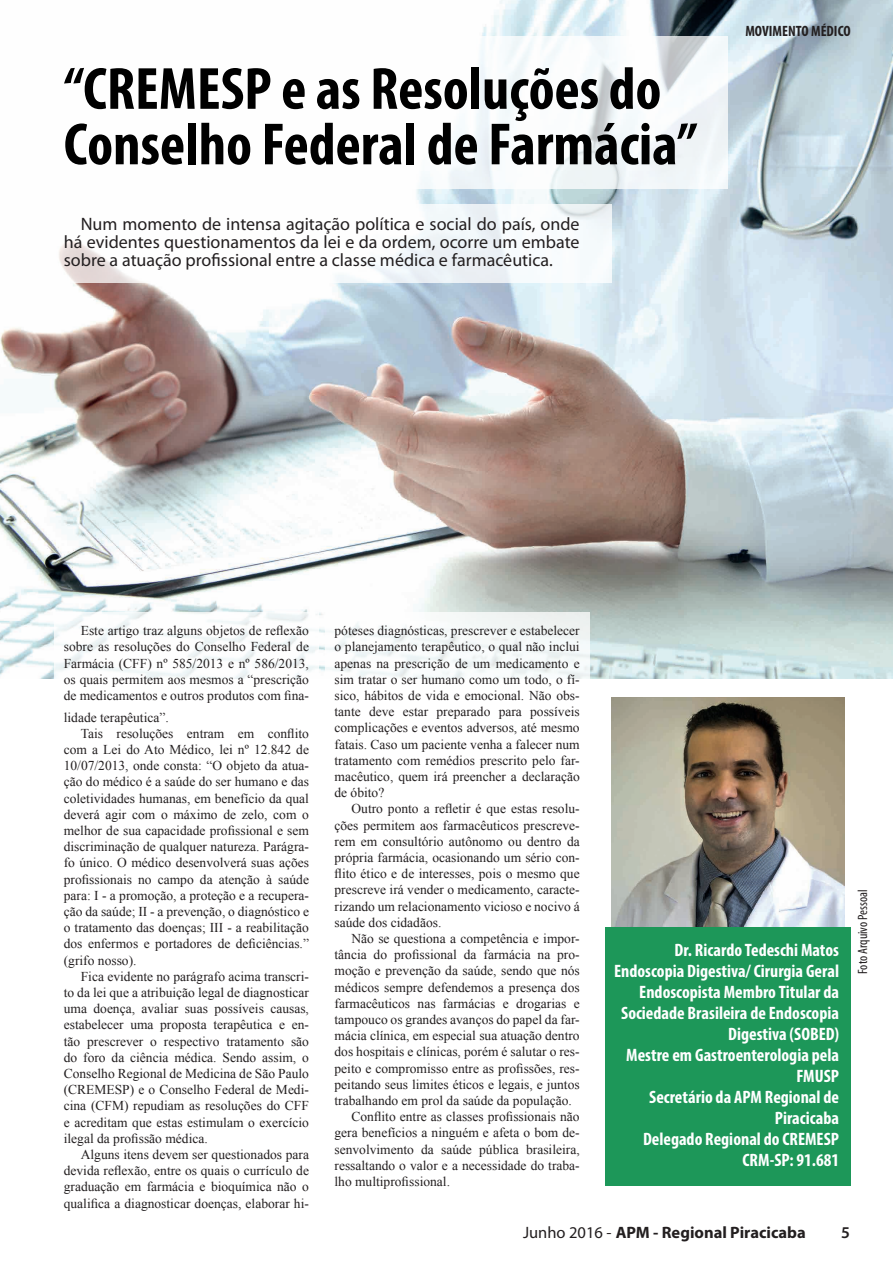
<style>
.page{position:relative;width:893px;height:1263px;background:#fff}
.page>*{position:absolute;margin:0;border:0;box-sizing:border-box;transform-origin:0 0}
.t1{font:700 condensed 60px/55.5px "Myriad Pro";color:#000}
.t2{font:700 condensed 18px/21px "Myriad Pro";color:#fff;text-align:right}
.t3{font:18px/18px "Myriad Pro";color:#231f20;text-align:justify}
.t4{font:700 16.5px "Myriad Pro";color:#231f20}
.t5{font:600 16.5px "Myriad Pro";color:#231f20}
.t6{font:700 condensed 15px "Myriad Pro";color:#231f20}
.t7{font:13.5px/16.2px "Times New Roman";color:#231f20;text-align:justify}
.t8{font:condensed 13.5px "Myriad Pro";color:#231f20}
.s1{font-weight:400}
</style>
<div class="page">
<img style="left:612px;top:697px;width:232px;height:230px">
<div style="left:605px;top:927px;width:245px;height:258px;background:#1d9759"></div>
<img style="left:0;top:0;width:893px;height:678px">
<div style="left:0;top:36px;width:728px;height:153px;background:#fff"></div>
<svg style="left:0;top:204px;width:612px;height:79px"></svg>
<div style="left:54px;top:613px;width:265px;height:177px;background:#fff"></div>
<div style="left:325px;top:613px;width:264px;height:177px;background:#fff"></div>
<h1 class="t1" style="left:64px;top:60px;width:635px">“CREMESP e as Resoluções do<br>Conselho Federal de Farmácia”</h1>
<h2 class="t3" style="left:64px;top:215px;width:517px;text-indent:17px">Num momento de intensa agitação política e social do país, onde há evidentes questionamentos da lei e da ordem, ocorre um embate sobre a atuação profissional entre a classe médica e farmacêutica.</h2>
<p class="t6" style="left:745px;top:22px;width:107px">MOVIMENTO MÉDICO</p>
<p class="t7" style="left:64px;top:622px;width:247px;text-indent:17px">Este artigo traz alguns objetos de reflexão sobre as resoluções do Conselho Federal de Farmácia (CFF) nº 585/2013 e nº 586/2013, os quais permitem aos mesmos a “prescrição de medicamentos e outros produtos com fina-</p>
<p class="t7" style="left:64px;top:709px;width:106px">lidade terapêutica”.</p>
<p class="t7" style="left:81px;top:725px;width:230px">Tais resoluções entram em conflito</p>
<p class="t7" style="left:64px;top:741px;width:247px">com a Lei do Ato Médico, lei nº 12.842 de</p>
<p class="t7" style="left:64px;top:757px;width:247px">10/07/2013, onde consta: “O objeto da atua-</p>
<p class="t7" style="left:64px;top:773px;width:247px">ção do médico é a saúde do ser humano e das</p>
<p class="t7" style="left:64px;top:790px;width:247px">coletividades humanas, em benefício da qual</p>
<p class="t7" style="left:64px;top:806px;width:247px">deverá agir com o máximo de zelo, com o</p>
<p class="t7" style="left:64px;top:822px;width:247px">melhor de sua capacidade profissional e sem</p>
<p class="t7" style="left:64px;top:838px;width:247px">discriminação de qualquer natureza. Parágra-</p>
<p class="t7" style="left:64px;top:854px;width:247px">fo único. O médico desenvolverá suas ações</p>
<p class="t7" style="left:64px;top:871px;width:247px">profissionais no campo da atenção à saúde</p>
<p class="t7" style="left:64px;top:887px;width:247px">para: I - a promoção, a proteção e a recupera-</p>
<p class="t7" style="left:64px;top:903px;width:247px">ção da saúde; II - a prevenção, o diagnóstico e</p>
<p class="t7" style="left:64px;top:919px;width:247px">o tratamento das doenças; III - a reabilitação</p>
<p class="t7" style="left:64px;top:935px;width:247px">dos enfermos e portadores de deficiências.”</p>
<p class="t7" style="left:64px;top:952px;width:74px">(grifo nosso).</p>
<p class="t7" style="left:81px;top:968px;width:230px">Fica evidente no parágrafo acima transcri-</p>
<p class="t7" style="left:64px;top:984px;width:247px">to da lei que a atribuição legal de diagnosticar</p>
<p class="t7" style="left:64px;top:1000px;width:247px">uma doença, avaliar suas possíveis causas,</p>
<p class="t7" style="left:64px;top:1016px;width:247px">estabelecer uma proposta terapêutica e en-</p>
<p class="t7" style="left:64px;top:1033px;width:247px">tão prescrever o respectivo tratamento são</p>
<p class="t7" style="left:64px;top:1049px;width:247px">do foro da ciência médica. Sendo assim, o</p>
<p class="t7" style="left:64px;top:1065px;width:247px">Conselho Regional de Medicina de São Paulo</p>
<p class="t7" style="left:64px;top:1081px;width:247px">(CREMESP) e o Conselho Federal de Medi-</p>
<p class="t7" style="left:64px;top:1097px;width:247px">cina (CFM) repudiam as resoluções do CFF</p>
<p class="t7" style="left:64px;top:1114px;width:247px">e acreditam que estas estimulam o exercício</p>
<p class="t7" style="left:64px;top:1130px;width:145px">ilegal da profissão médica.</p>
<p class="t7" style="left:81px;top:1146px;width:230px">Alguns itens devem ser questionados para</p>
<p class="t7" style="left:64px;top:1162px;width:247px">devida reflexão, entre os quais o currículo de</p>
<p class="t7" style="left:64px;top:1178px;width:247px">graduação em farmácia e bioquímica não o</p>
<p class="t7" style="left:64px;top:1195px;width:247px">qualifica a diagnosticar doenças, elaborar hi-</p>
<p class="t7" style="left:334px;top:622px;width:247px">póteses diagnósticas, prescrever e estabelecer o planejamento terapêutico, o qual não inclui apenas na prescrição de um medicamento e sim tratar o ser humano como um todo, o fí&shy;sico, hábitos de vida e emocional. Não obs&shy;tante deve estar preparado para possíveis complicações e eventos adversos, até mesmo fatais. Caso um paciente venha a falecer num tratamento com remédios prescrito pelo far&shy;macêutico, quem irá preencher a declaração de óbito?</p>
<p class="t7" style="left:334px;top:800px;width:247px;text-indent:17px">Outro ponto a refletir é que estas resolu&shy;ções permitem aos farmacêuticos prescreve&shy;rem em consultório autônomo ou dentro da própria farmácia, ocasionando um sério con&shy;flito ético e de interesses, pois o mesmo que prescreve irá vender o medicamento, caracte&shy;rizando um relacionamento vicioso e nocivo á saúde dos cidadãos.</p>
<p class="t7" style="left:351px;top:930px;width:230px">Não se questiona a competência e impor-</p>
<p class="t7" style="left:334px;top:946px;width:247px">tância do profissional da farmácia na pro-</p>
<p class="t7" style="left:334px;top:962px;width:247px">moção e prevenção da saúde, sendo que nós</p>
<p class="t7" style="left:334px;top:979px;width:247px">médicos sempre defendemos a presença dos</p>
<p class="t7" style="left:334px;top:995px;width:247px">farmacêuticos nas farmácias e drogarias e</p>
<p class="t7" style="left:334px;top:1011px;width:247px">tampouco os grandes avanços do papel da far-</p>
<p class="t7" style="left:334px;top:1027px;width:247px">mácia clínica, em especial sua atuação dentro</p>
<p class="t7" style="left:334px;top:1043px;width:247px">dos hospitais e clínicas, porém é salutar o res-</p>
<p class="t7" style="left:334px;top:1060px;width:247px">peito e compromisso entre as profissões, res-</p>
<p class="t7" style="left:334px;top:1076px;width:247px">peitando seus limites éticos e legais, e juntos</p>
<p class="t7" style="left:334px;top:1092px;width:239px">trabalhando em prol da saúde da população.</p>
<p class="t7" style="left:351px;top:1108px;width:230px">Conflito entre as classes profissionais não</p>
<p class="t7" style="left:334px;top:1124px;width:247px">gera benefícios a ninguém e afeta o bom de-</p>
<p class="t7" style="left:334px;top:1141px;width:247px">senvolvimento da saúde pública brasileira,</p>
<p class="t7" style="left:334px;top:1157px;width:247px">ressaltando o valor e a necessidade do traba-</p>
<p class="t7" style="left:334px;top:1173px;width:117px">lho multiprofissional.</p>
<p class="t2" style="left:614px;top:939px;width:226px">Dr. Ricardo Tedeschi Matos<br>Endoscopia Digestiva/ Cirurgia Geral<br>Endoscopista Membro Titular da<br>Sociedade Brasileira de Endoscopia<br>Digestiva (SOBED)<br>Mestre em Gastroenterologia pela<br>FMUSP<br>Secretário da APM Regional de<br>Piracicaba<br>Delegado Regional do CREMESP<br>CRM-SP: 91.681</p>
<p class="t8" style="left:854px;top:974px;width:86px;rotate:-90deg">Foto Arquivo Pessoal</p>
<p class="t4" style="left:523px;top:1221px;width:284px"><span class="s1">Junho 2016 -</span> APM - Regional Piracicaba</p>
<p class="t5" style="left:841px;top:1221px;width:10px">5</p>
</div>
